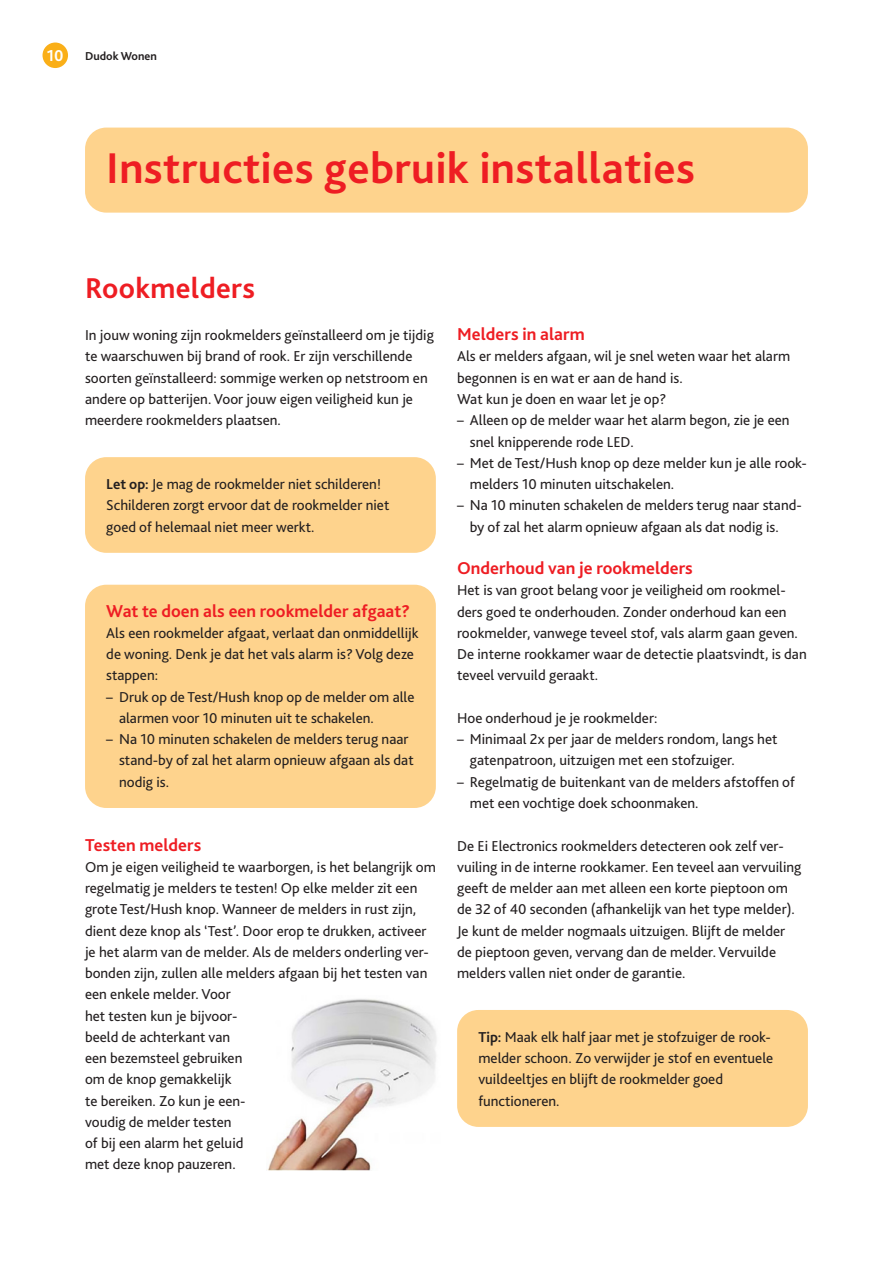
<style>
.page{position:relative;width:893px;height:1263px;background:#fff}
.page>*{position:absolute;margin:0;border:0;box-sizing:border-box;transform-origin:0 0}
.Hfdst_Bold{font:700 45px "Bliss";letter-spacing:.01em;color:#ee1d23}
.Hfdst_Bold-2{font:700 30px "Bliss";letter-spacing:.01em;color:#ee1d23}
.subsubkopje{font:700 18px "Bliss";color:#ee1d23}
.t1{font:700 16.5px "Bliss";color:#fff}
.Bodytekst{font:15px/21.3px "Bliss";color:#231f20}
.t2{font:700 12px "Bliss";color:#231f20}
.s1{font-weight:700}
</style>
<div class="page">
<div style="left:43px;top:43px;width:25px;height:25px;background:#faaf18;border-radius:50%"></div>
<div style="left:457px;top:1010px;width:351px;height:117px;background:#fed38d;border-radius:21px"></div>
<div style="left:85px;top:585px;width:351px;height:223px;background:#fed38d;border-radius:21px"></div>
<div style="left:85px;top:457px;width:351px;height:96px;background:#fed38d;border-radius:21px"></div>
<div style="left:85px;top:128px;width:723px;height:85px;background:#fed38d;border-radius:21px"></div>
<img style="left:267px;top:999px;width:170px;height:171px">
<p class="t1" style="left:47px;top:45px;width:18px">10</p>
<p class="t2" style="left:85px;top:49px;width:73px">Dudok Wonen</p>
<p class="Hfdst_Bold" style="left:106px;top:140px;width:590px">Instructies gebruik installaties</p>
<p class="Hfdst_Bold-2" style="left:85px;top:269px;width:172px">Rookmelders</p>
<p class="Bodytekst" style="left:85px;top:324px;width:350px">In jouw woning zijn rookmelders geïnstalleerd om je tijdig te waarschuwen bij brand of rook. Er zijn verschillende soorten geïnstalleerd: sommige werken op netstroom en andere op batterijen. Voor jouw eigen veiligheid kun je meerdere rookmelders plaatsen.</p>
<p class="Bodytekst" style="left:106px;top:473px;width:285px"><span class="s1">Let op:</span> Je mag de rookmelder niet schilderen!<br>Schilderen zorgt ervoor dat de rookmelder niet goed of helemaal niet meer werkt.</p>
<p class="subsubkopje" style="left:106px;top:599px;width:305px">Wat te doen als een rookmelder afgaat?</p>
<p class="Bodytekst" style="left:106px;top:622px;width:314px">Als een rookmelder afgaat, verlaat dan onmiddellijk de woning. Denk je dat het vals alarm is? Volg deze stappen:</p>
<p class="Bodytekst" style="left:119px;top:686px;width:297px;text-indent:-13px">– Druk op de Test/Hush knop op de melder om alle alarmen voor 10 minuten uit te schakelen.</p>
<p class="Bodytekst" style="left:119px;top:728px;width:296px;text-indent:-13px">– Na 10 minuten schakelen de melders terug naar stand-by of zal het alarm opnieuw afgaan als dat nodig is.</p>
<p class="subsubkopje" style="left:85px;top:833px;width:118px">Testen melders</p>
<p class="Bodytekst" style="left:85px;top:856px;width:352px">Om je eigen veiligheid te waarborgen, is het belangrijk om regelmatig je melders te testen! Op elke melder zit een grote Test/Hush knop. Wanneer de melders in rust zijn, dient deze knop als ‘Test’. Door erop te drukken, activeer je het alarm van de melder. Als de melders onderling ver&shy;bonden zijn, zullen alle melders afgaan bij het testen van een enkele melder. Voor<br>het testen kun je bijvoor-<br>beeld de achterkant van<br>een bezemsteel gebruiken<br>om de knop gemakkelijk<br>te bereiken. Zo kun je een-<br>voudig de melder testen<br>of bij een alarm het geluid<br>met deze knop pauzeren.</p>
<p class="subsubkopje" style="left:457px;top:323px;width:129px">Melders in alarm</p>
<p class="Bodytekst" style="left:457px;top:346px;width:335px">Als er melders afgaan, wil je snel weten waar het alarm begonnen is en wat er aan de hand is.</p>
<p class="Bodytekst" style="left:457px;top:388px;width:211px">Wat kun je doen en waar let je op?</p>
<p class="Bodytekst" style="left:470px;top:410px;width:321px;text-indent:-13px">– Alleen op de melder waar het alarm begon, zie je een snel knipperende rode LED.</p>
<p class="Bodytekst" style="left:470px;top:452px;width:338px;text-indent:-13px">– Met de Test/Hush knop op deze melder kun je alle rook&shy;melders 10 minuten uitschakelen.</p>
<p class="Bodytekst" style="left:470px;top:495px;width:333px;text-indent:-13px">– Na 10 minuten schakelen de melders terug naar stand&shy;by of zal het alarm opnieuw afgaan als dat nodig is.</p>
<p class="subsubkopje" style="left:457px;top:557px;width:237px">Onderhoud van je rookmelders</p>
<p class="Bodytekst" style="left:457px;top:580px;width:351px">Het is van groot belang voor je veiligheid om rookmel&shy;ders goed te onderhouden. Zonder onderhoud kan een rookmelder, vanwege teveel stof, vals alarm gaan geven.<br>De interne rookkamer waar de detectie plaatsvindt, is dan teveel vervuild geraakt.</p>
<p class="Bodytekst" style="left:457px;top:707px;width:202px">Hoe onderhoud je je rookmelder:</p>
<p class="Bodytekst" style="left:470px;top:728px;width:309px;text-indent:-13px">– Minimaal 2x per jaar de melders rondom, langs het gatenpatroon, uitzuigen met een stofzuiger.</p>
<p class="Bodytekst" style="left:470px;top:771px;width:327px;text-indent:-13px">– Regelmatig de buitenkant van de melders afstoffen of met een vochtige doek schoonmaken.</p>
<p class="Bodytekst" style="left:457px;top:835px;width:346px">De Ei Electronics rookmelders detecteren ook zelf ver&shy;vuiling in de interne rookkamer. Een teveel aan vervuiling geeft de melder aan met alleen een korte pieptoon om de 32 of 40 seconden (afhankelijk van het type melder).<br>Je kunt de melder nogmaals uitzuigen. Blijft de melder de pieptoon geven, vervang dan de melder. Vervuilde melders vallen niet onder de garantie.</p>
<p class="Bodytekst" style="left:478px;top:1026px;width:296px"><span class="s1">Tip:</span> Maak elk half jaar met je stofzuiger de rook&shy;melder schoon. Zo verwijder je stof en eventuele vuildeeltjes en blijft de rookmelder goed functioneren.</p>
</div>
